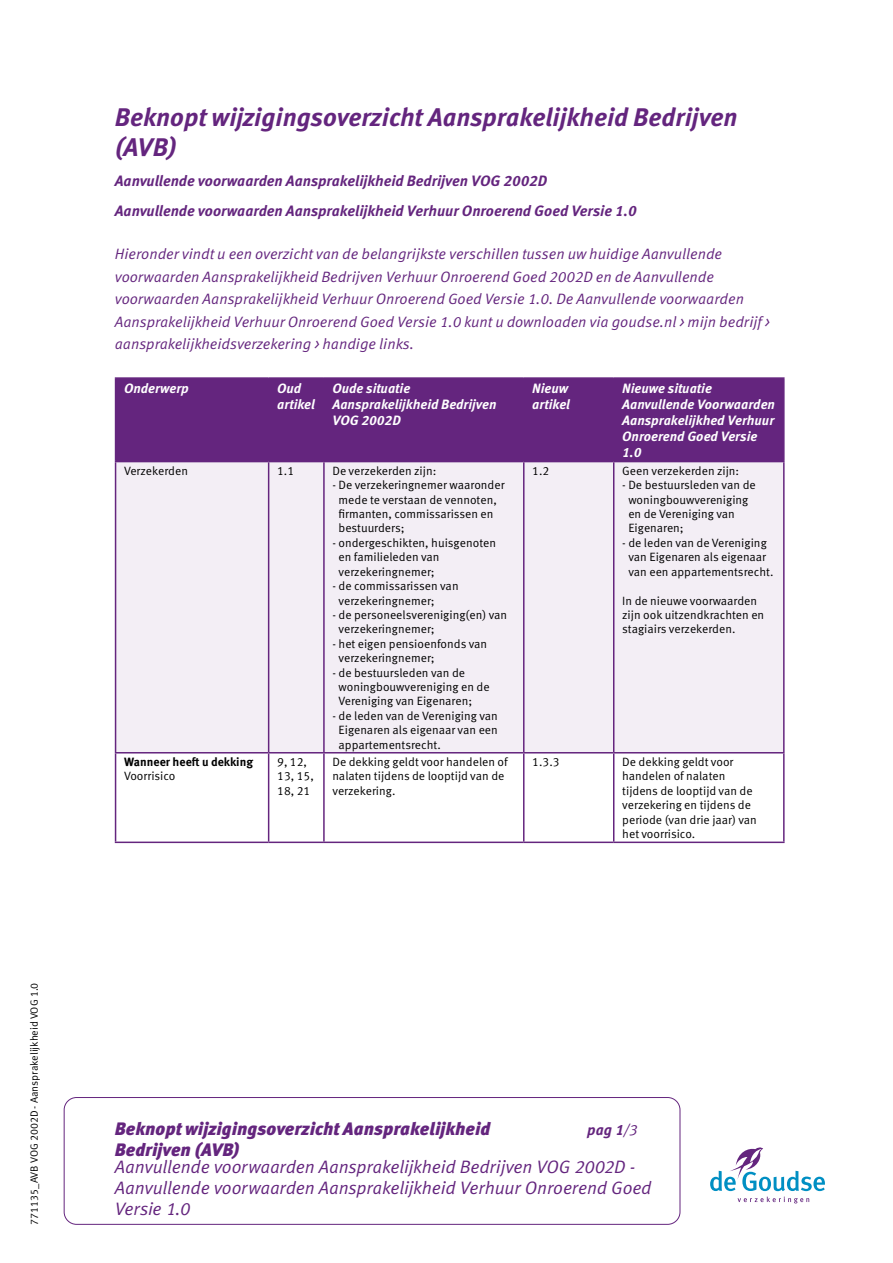
<style>
.page{position:relative;width:893px;height:1263px;background:#fff}
.page>*{position:absolute;margin:0;border:0;box-sizing:border-box;transform-origin:0 0}
.t1{font:italic 700 25.5px/30px "Meta OT";color:#64257e}
.t2{font:18px/21px "Meta OT Norm Ita";letter-spacing:-.01em;color:#64257e}
.t3{font:italic 900 18px "Meta OT";color:#64257e}
.t4{font:15px/22.5px "Meta OT Norm Ita";color:#64257e}
.t5{font:italic 700 15px/30px "Meta OT";color:#64257e}
.t6{font:italic 700 13.5px/16.2px "Meta OT";color:#fff}
.t7{font:12px/14.4px "Meta OT Norm";color:#000}
.t8{font:700 12px "Meta OT";color:#000}
.t9{font:10.5px "Meta OT Norm";color:#000}
.s1{font-family:"Meta OT Norm Ita";font-weight:400;font-style:normal}
</style>
<div class="page">
<svg style="left:710px;top:1147px;width:115px;height:56px"></svg>
<div style="left:64px;top:1097px;width:616px;height:128px;border:1px solid #64257e;border-radius:12px"></div>
<div style="left:116px;top:379px;width:667px;height:82px;background:#64257e"></div>
<div style="left:116px;top:462px;width:667px;height:290px;background:#f3eef5"></div>
<svg style="left:116px;top:753px;width:667px;height:88px"></svg>
<hr style="left:268px;top:379px;width:1px;height:82px;background:#64257e">
<hr style="left:115px;top:462px;width:1px;height:290px;background:#64257e">
<hr style="left:268px;top:462px;width:1px;height:290px;background:#64257e">
<hr style="left:323px;top:462px;width:2px;height:290px;background:#64257e">
<hr style="left:523px;top:462px;width:1px;height:290px;background:#64257e">
<hr style="left:613px;top:462px;width:1px;height:290px;background:#64257e">
<hr style="left:783px;top:462px;width:2px;height:290px;background:#64257e">
<hr style="left:115px;top:752px;width:154px;height:1px;background:#64257e">
<hr style="left:115px;top:753px;width:1px;height:88px;background:#64257e">
<hr style="left:269px;top:752px;width:55px;height:1px;background:#64257e">
<hr style="left:268px;top:753px;width:1px;height:88px;background:#64257e">
<hr style="left:324px;top:752px;width:200px;height:1px;background:#64257e">
<hr style="left:323px;top:753px;width:2px;height:88px;background:#64257e">
<hr style="left:524px;top:752px;width:90px;height:1px;background:#64257e">
<hr style="left:523px;top:753px;width:1px;height:88px;background:#64257e">
<hr style="left:614px;top:752px;width:171px;height:1px;background:#64257e">
<hr style="left:613px;top:753px;width:1px;height:88px;background:#64257e">
<hr style="left:783px;top:753px;width:2px;height:88px;background:#64257e">
<hr style="left:115px;top:841px;width:154px;height:2px;background:#64257e">
<hr style="left:269px;top:841px;width:55px;height:2px;background:#64257e">
<hr style="left:324px;top:841px;width:200px;height:2px;background:#64257e">
<hr style="left:524px;top:841px;width:90px;height:2px;background:#64257e">
<hr style="left:614px;top:841px;width:171px;height:2px;background:#64257e">
<hr style="left:323px;top:379px;width:2px;height:82px;background:#64257e">
<hr style="left:523px;top:379px;width:1px;height:82px;background:#64257e">
<hr style="left:613px;top:379px;width:1px;height:82px;background:#64257e">
<hr style="left:115px;top:377px;width:154px;height:2px;background:#64257e">
<hr style="left:115px;top:379px;width:1px;height:82px;background:#64257e">
<hr style="left:269px;top:377px;width:55px;height:2px;background:#64257e">
<hr style="left:324px;top:377px;width:200px;height:2px;background:#64257e">
<hr style="left:524px;top:377px;width:90px;height:2px;background:#64257e">
<hr style="left:614px;top:377px;width:171px;height:2px;background:#64257e">
<hr style="left:783px;top:379px;width:2px;height:82px;background:#64257e">
<hr style="left:115px;top:461px;width:154px;height:1px;background:#64257e">
<hr style="left:269px;top:461px;width:55px;height:1px;background:#64257e">
<hr style="left:324px;top:461px;width:200px;height:1px;background:#64257e">
<hr style="left:524px;top:461px;width:90px;height:1px;background:#64257e">
<hr style="left:614px;top:461px;width:171px;height:1px;background:#64257e">
<p class="t9" style="left:28px;top:1225px;width:244px;rotate:-90deg">771135_AVB VOG 2002D - Aansprakelijkheid VOG 1.0</p>
<h1 class="t1" style="left:115px;top:102px;width:624px">Beknopt wijzigingsoverzicht Aansprakelijkheid Bedrijven (AVB)</h1>
<p class="t5" style="left:115px;top:166px;width:523px">Aanvullende voorwaarden Aansprakelijkheid Bedrijven VOG 2002D<br>Aanvullende voorwaarden Aansprakelijkheid Verhuur Onroerend Goed Versie 1.0</p>
<p class="t4" style="left:115px;top:243px;width:656px">Hieronder vindt u een overzicht van de belangrijkste verschillen tussen uw huidige Aanvullende voorwaarden Aansprakelijkheid Bedrijven Verhuur Onroerend Goed 2002D en de Aanvullende voorwaarden Aansprakelijkheid Verhuur Onroerend Goed Versie 1.0. De Aanvullende voorwaarden Aansprakelijkheid Verhuur Onroerend Goed Versie 1.0 kunt u downloaden via goudse.nl &gt; mijn bedrijf &gt; aansprakelijkheidsverzekering &gt; handige links.</p>
<p class="t6" style="left:124px;top:380px;width:66px">Onderwerp</p>
<p class="t6" style="left:277px;top:380px;width:39px">Oud artikel</p>
<p class="t6" style="left:332px;top:380px;width:166px">Oude situatie<br>Aansprakelijkheid Bedrijven<br>VOG 2002D</p>
<p class="t6" style="left:532px;top:380px;width:39px">Nieuw artikel</p>
<p class="t6" style="left:622px;top:380px;width:154px">Nieuwe situatie<br>Aanvullende Voorwaarden<br>Aansprakelijkhed Verhuur<br>Onroerend Goed Versie<br>1.0</p>
<p class="t7" style="left:124px;top:464px;width:65px">Verzekerden</p>
<p class="t7" style="left:277px;top:464px;width:19px">1.1</p>
<p class="t7" style="left:332px;top:464px;width:105px">De verzekerden zijn:</p>
<p class="t7" style="left:338px;top:478px;width:168px;text-indent:-6px">- De verzekeringnemer waaronder mede te verstaan de vennoten, firmanten, commissarissen en bestuurders;</p>
<p class="t7" style="left:338px;top:536px;width:159px;text-indent:-6px">- ondergeschikten, huisgenoten en familieleden van verzekeringnemer;</p>
<p class="t7" style="left:338px;top:579px;width:122px;text-indent:-6px">- de commissarissen van verzekeringnemer;</p>
<p class="t7" style="left:338px;top:608px;width:170px;text-indent:-6px">- de personeelsvereniging(en) van verzekeringnemer;</p>
<p class="t7" style="left:338px;top:636px;width:150px;text-indent:-6px">- het eigen pensioenfonds van verzekeringnemer;</p>
<p class="t7" style="left:338px;top:665px;width:153px;text-indent:-6px">- de bestuursleden van de woningbouwvereniging en de<br>Vereniging van Eigenaren;</p>
<p class="t7" style="left:338px;top:708px;width:161px;text-align:justify;text-indent:-6px">- de leden van de Vereniging van Eigenaren als eigenaar van een appartementsrecht.</p>
<p class="t7" style="left:532px;top:464px;width:19px">1.2</p>
<p class="t7" style="left:622px;top:464px;width:118px">Geen verzekerden zijn:</p>
<p class="t7" style="left:628px;top:478px;width:129px;text-indent:-6px">- De bestuursleden van de woningbouwvereniging en de Vereniging van<br>Eigenaren;</p>
<p class="t7" style="left:622px;top:536px;width:153px;text-align:center">- de leden van de Vereniging van Eigenaren als eigenaar van een appartementsrecht.</p>
<p class="t7" style="left:622px;top:593px;width:144px">In de nieuwe voorwaarden zijn ook uitzendkrachten en stagiairs verzekerden.</p>
<p class="t8" style="left:124px;top:754px;width:131px">Wanneer heeft u dekking</p>
<p class="t7" style="left:124px;top:769px;width:53px">Voorrisico</p>
<p class="t7" style="left:277px;top:755px;width:38px">9, 12,<br>13, 15,<br>18, 21</p>
<p class="t7" style="left:332px;top:755px;width:177px">De dekking geldt voor handelen of nalaten tijdens de looptijd van de verzekering.</p>
<p class="t7" style="left:532px;top:755px;width:29px">1.3.3</p>
<p class="t7" style="left:622px;top:755px;width:136px">De dekking geldt voor handelen of nalaten tijdens de looptijd van de verzekering en tijdens de periode (van drie jaar) van het voorrisico.</p>
<h2 class="t3" style="left:115px;top:1118px;width:377px">Beknopt wijzigingsoverzicht Aansprakelijkheid</h2>
<p class="t5" style="left:587px;top:1115px;width:52px">pag 1<span class="s1">/3</span></p>
<h2 class="t3" style="left:115px;top:1139px;width:126px">Bedrijven (AVB)</h2>
<h2 class="t2" style="left:115px;top:1157px;width:538px">Aanvullende voorwaarden Aansprakelijkheid Bedrijven VOG 2002D -<br>Aanvullende voorwaarden Aansprakelijkheid Verhuur Onroerend Goed<br>Versie 1.0</h2>
</div>
